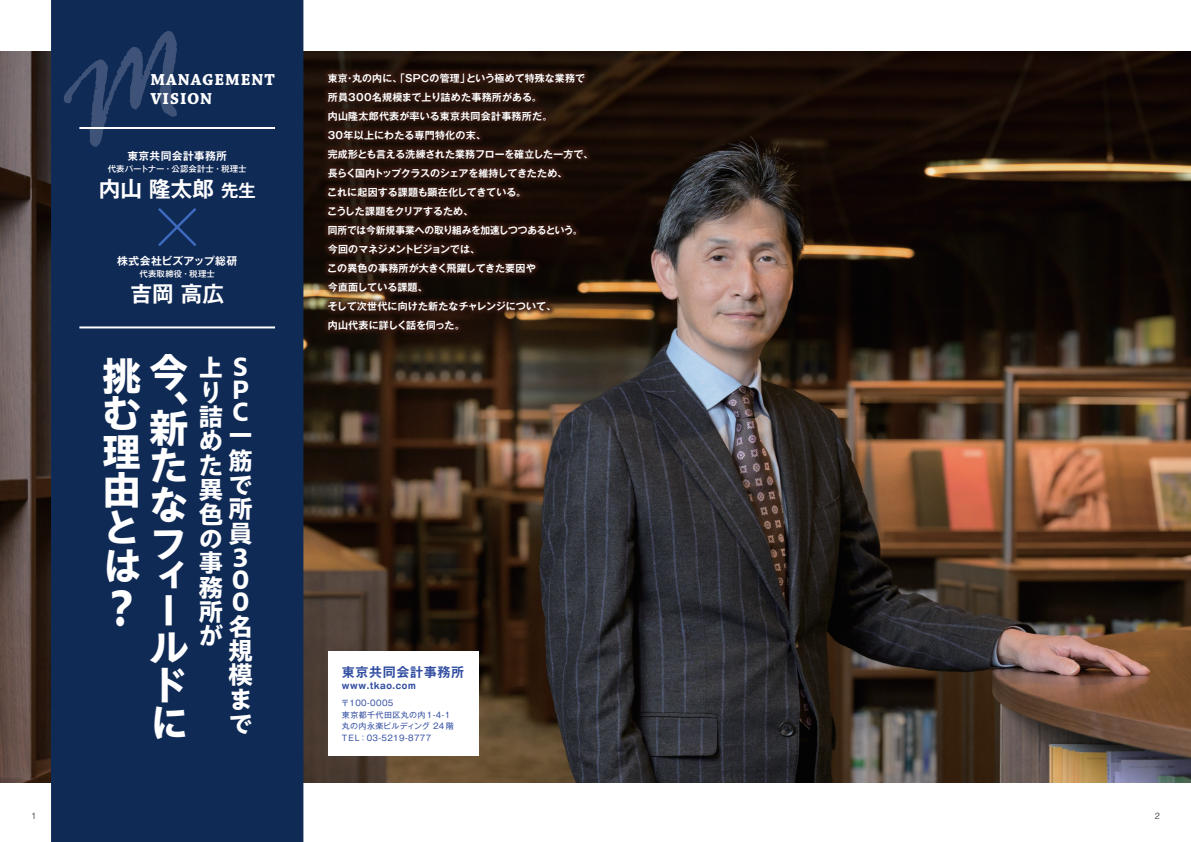
<style>
.page{position:relative;width:1191px;height:842px;background:#fff}
.page>*{position:absolute;margin:0;border:0;box-sizing:border-box;transform-origin:0 0}
.t1{font:700 expanded 48px "P Aoto Gothic Std N";color:#fff;scale:.83 1}
.t2{font:700 expanded 40px/38px "P Aoto Gothic Std N";color:#fff}
.t3{font:700 expanded 36px "P Aoto Gothic Std N";color:#fff;scale:1.11 1}
.t4{font:700 expanded 25px/24.4px "P Aoto Gothic Std N";color:#fff;text-align:justify}
.t5{font:700 expanded 25px/22px "P Aoto Gothic Std N";color:#fff;scale:1.05 1}
.t6{font:700 21.6px "Gothic MB101 Pro De";color:#fff}
.t7{font:700 16.8px/19.6px "Chaparral Pro";letter-spacing:.05em;color:#fff}
.t8{font:700 13px "Gothic MB101 Pro De";letter-spacing:.05em;color:#324ea1}
.t9{font:700 10.8px "Gothic MB101 Pro De";letter-spacing:.025em;color:#fff}
.t10{font:700 10px/19px "Gothic MB101 Pro De";letter-spacing:.005em;color:#fff}
.t11{font:700 9px "Gothic MB101 Pro";letter-spacing:.075em;color:#324ea1;scale:.9 1}
.t12{font:300 9px "Helvetica LT Std";color:#231f20}
.t13{font:500 8.4px "Gothic MB101 Pro";letter-spacing:.01em;color:#fff}
.t14{font:8px/11.5px "Gothic MB101 Pro";letter-spacing:.05em;color:#324ea1}
.s1{font-size:17.3px}
</style>
<div class="page">
<img style="left:0;top:51px;width:1191px;height:731px">
<div style="left:51px;top:0;width:252px;height:842px;background:#102a56"></div>
<hr style="left:79px;top:127px;width:196px;height:2px;background:#fff">
<svg style="left:157px;top:207px;width:40px;height:40px;background:#173466"></svg>
<hr style="left:79px;top:326px;width:196px;height:2px;background:#fff">
<svg style="left:63px;top:30px;width:114px;height:117px;background:#1f3761"></svg>
<div style="left:328px;top:651px;width:150px;height:104px;background:#fff"></div>
<div style="left:322px;top:67px;width:271px;height:269px;background:#361911;opacity:.8"></div>
<h3 class="t7" style="left:151px;top:70px;width:126px">MANAGEMENT<br>VISION</h3>
<p class="t9" style="left:127px;top:147px;width:101px">東京共同会計事務所</p>
<p class="t13" style="left:108px;top:162px;width:140px">代表パートナー・公認会計士・税理士</p>
<h3 class="t6" style="left:99px;top:171px;width:158px">内山 隆太郎<span class="s1">先生</span></h3>
<p class="t9" style="left:117px;top:252px;width:121px">株式会社ビズアップ総研</p>
<p class="t13" style="left:139px;top:267px;width:77px">代表取締役・税理士</p>
<h3 class="t6" style="left:130px;top:276px;width:95px">吉岡 高広</h3>
<h2 class="t2" style="left:102px;top:358px;width:40px">挑む理由とは</h2>
<h1 class="t1" style="left:102px;top:581px;width:37px">？</h1>
<h2 class="t2" style="left:149px;top:355px;width:40px">今、</h2>
<h2 class="t2" style="left:149px;top:411px;width:40px;text-align:justify">新たなフ</h2>
<h2 class="t2" style="left:149px;top:557px;width:36px">ィ</h2>
<h3 class="t3" style="left:149px;top:590px;width:22px">ー</h3>
<h2 class="t2" style="left:149px;top:629px;width:41px;text-align:justify">ルドに</h2>
<h3 class="t4" style="left:232px;top:357px;width:18px;line-height:22px;text-indent:-34px">上 S P C</h3>
<h3 class="t4" style="left:228px;top:424px;width:25px">一筋で所員3</h3>
<h3 class="t5" style="left:232px;top:570px;width:17px">0<br>0</h3>
<h3 class="t4" style="left:228px;top:615px;width:26px">名規模まで</h3>
<h3 class="t4" style="left:198px;top:381px;width:26px;text-align:left">り詰めた異色の事務所が</h3>
<p class="t10" style="left:327px;top:67px;width:268px">東京・丸の内に、「SPCの管理」という極めて特殊な業務で所員300名規模まで上り詰めた事務所がある。<br>内山隆太郎代表が率いる東京共同会計事務所だ。<br>30年以上にわたる専門特化の末、<br>完成形とも言える洗練された業務フローを確立した一方で、長らく国内トップクラスのシェアを維持してきたため、<br>これに起因する課題も顕在化してきている。<br>こうした課題をクリアするため、<br>同所では今新規事業への取り組みを加速しつつあるという。今回のマネジメントビジョンでは、<br>この異色の事務所が大きく飛躍してきた要因や<br>今直面している課題、<br>そして次世代に向けた新たなチャレンジについて、<br>内山代表に詳しく話を伺った。</p>
<h3 class="t8" style="left:342px;top:661px;width:124px">東京共同会計事務所</h3>
<p class="t11" style="left:342px;top:678px;width:83px">www.tkao.com</p>
<p class="t14" style="left:341px;top:696px;width:114px">〒100-0005<br>東京都千代田区丸の内1-4-1丸の内永楽ビルディング 24 階<br>TEL：03-5219-8777</p>
<p class="t12" style="left:31px;top:810px;width:7px">1</p>
<p class="t12" style="left:1154px;top:810px;width:7px">2</p>
</div>
